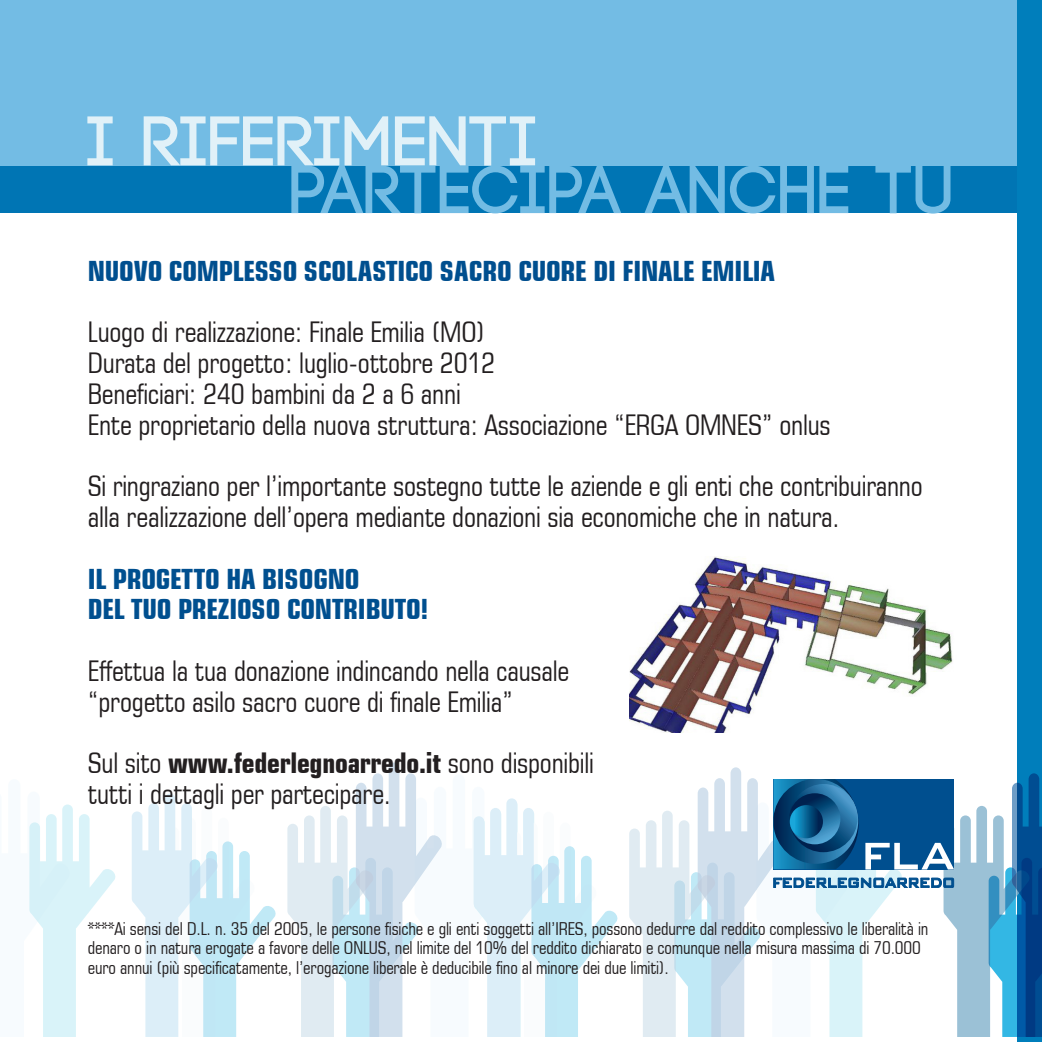
<style>
.page{position:relative;width:1042px;height:1042px;background:#fff}
.page>*{position:absolute;margin:0;border:0;box-sizing:border-box;transform-origin:0 0}
.t1{font:700 70px "Code";letter-spacing:.02em;color:#e1f1f8}
.t2{font:700 67.73px "Code";letter-spacing:.02em;color:#73bce4}
.Normale{font:condensed 28px/30.8px "Square 721 BT";letter-spacing:-.01em;color:#231f20}
.Normale-2{font:700 condensed 28px "Square 721 BT";letter-spacing:-.01em;color:#004f8f}
.Normale-3{font:condensed 17.5px/19.2px "Square 721 BT";letter-spacing:-.01em;color:#231f20}
.s1{font-weight:700}
</style>
<div class="page">
<div style="left:1017px;top:578px;width:25px;height:464px;background:#007ebb"></div>
<img style="left:629px;top:556px;width:324px;height:176px">
<svg style="left:132px;top:793px;width:144px;height:244px"></svg>
<svg style="left:287px;top:762px;width:330px;height:275px"></svg>
<svg style="left:29px;top:804px;width:86px;height:233px"></svg>
<div style="left:0;top:166px;width:1017px;height:47px;background:#0075b4"></div>
<div style="left:0;top:0;width:1042px;height:166px;background:#73bce4"></div>
<svg style="left:629px;top:767px;width:413px;height:270px"></svg>
<div style="left:1017px;top:0;width:25px;height:630px;background:#007ebb"></div>
<p class="t1" style="left:88px;top:106px;width:451px">I RIFERIMENTI</p>
<p class="t2" style="left:290px;top:156px;width:665px">PARTECIPA ANCHE TU</p>
<p class="Normale-2" style="left:88px;top:253px;width:689px">NUOVO COMPLESSO SCOLASTICO SACRO CUORE DI FINALE EMILIA</p>
<p class="Normale" style="left:88px;top:316px;width:399px">Luogo di realizzazione: Finale Emilia (MO)</p>
<p class="Normale" style="left:88px;top:347px;width:409px">Durata del progetto: luglio-ottobre 2012</p>
<p class="Normale" style="left:88px;top:378px;width:374px">Beneficiari: 240 bambini da 2 a 6 anni</p>
<p class="Normale" style="left:88px;top:409px;width:744px">Ente proprietario della nuova struttura: Associazione “ERGA OMNES” onlus</p>
<p class="Normale" style="left:88px;top:470px;width:836px">Si ringraziano per l’importante sostegno tutte le aziende e gli enti che contribuiranno alla realizzazione dell’opera mediante donazioni sia economiche che in natura.</p>
<p class="Normale-2" style="left:88px;top:561px;width:273px">IL PROGETTO HA BISOGNO</p>
<p class="Normale-2" style="left:88px;top:592px;width:342px">DEL TUO PREZIOSO CONTRIBUTO!</p>
<p class="Normale" style="left:88px;top:655px;width:483px">Effettua la tua donazione indincando nella causale “progetto asilo sacro cuore di finale Emilia”</p>
<p class="Normale" style="left:88px;top:748px;width:508px">Sul sito <span class="s1">www.federlegnoarredo.it</span> sono disponibili tutti i dettagli per partecipare.</p>
<p class="Normale-3" style="left:88px;top:919px;width:842px">****Ai sensi del D.L. n. 35 del 2005, le persone fisiche e gli enti soggetti all’IRES, possono dedurre dal reddito complessivo le liberalità in denaro o in natura erogate a favore delle ONLUS, nel limite del 10% del reddito dichiarato e comunque nella misura massima di 70.000 euro annui (più specificatamente, l’erogazione liberale è deducibile fino al minore dei due limiti).</p>
</div>
